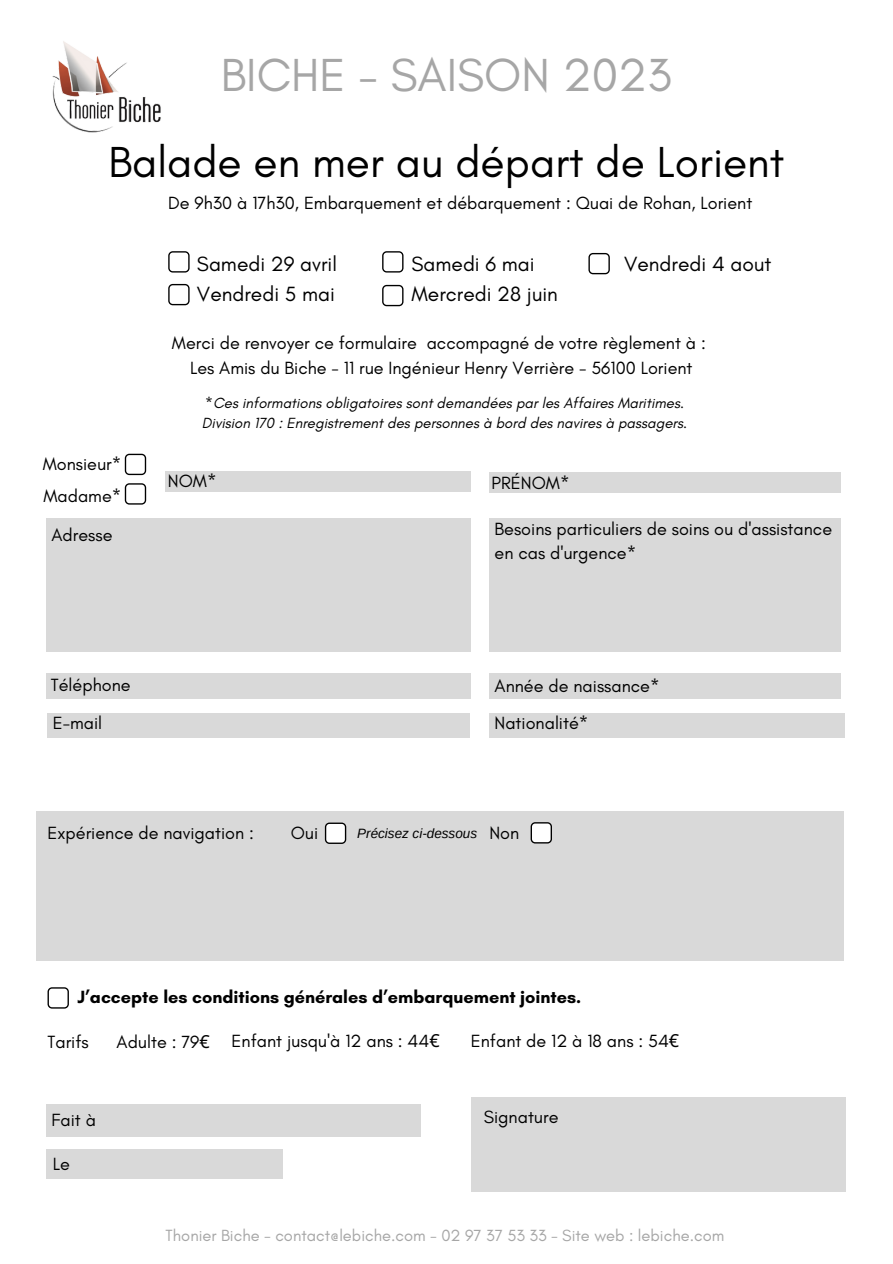
<style>
.page{position:relative;width:893px;height:1264px;background:#fff}
.page>*{position:absolute;margin:0;border:0;box-sizing:border-box;transform-origin:0 0}
.t1{font:47.25px "Glacial Indifference";color:#a6a6a6}
.t2{font:44.25px "Glacial Indifference";color:#000}
.t3{font:21px/29.2px "Glacial Indifference";color:#000}
.t4{font:18px/24.8px "Glacial Indifference";color:#000}
.t5{font:700 18px "Glacial Indifference";color:#000}
.t6{font:16.5px "Glacial Indifference";color:#a6a6a6}
.t7{font:italic 15px/20.2px "Glacial Indifference";color:#000}
.t8{font:italic 13.5px "Arimo";color:#000}
.s1{font-family:"Glacial Indifference";font-style:normal;font-size:18px}
.s2{font-family:"Noto Sans"}
</style>
<div class="page">
<img style="left:52px;top:41px;width:109px;height:92px">
<svg style="left:125px;top:454px;width:21px;height:21px"></svg>
<svg style="left:125px;top:483px;width:21px;height:21px"></svg>
<div style="left:166px;top:471px;width:305px;height:20px;background:#d9d9d9"></div>
<div style="left:489px;top:471px;width:351px;height:21px;background:#d9d9d9"></div>
<div style="left:46px;top:518px;width:425px;height:134px;background:#d9d9d9"></div>
<div style="left:46px;top:674px;width:425px;height:25px;background:#d9d9d9"></div>
<div style="left:48px;top:713px;width:422px;height:24px;background:#d9d9d9"></div>
<div style="left:489px;top:674px;width:351px;height:25px;background:#d9d9d9"></div>
<div style="left:489px;top:713px;width:356px;height:24px;background:#d9d9d9"></div>
<div style="left:489px;top:518px;width:351px;height:134px;background:#d9d9d9"></div>
<div style="left:37px;top:811px;width:807px;height:149px;background:#d9d9d9"></div>
<svg style="left:325px;top:822px;width:21px;height:22px"></svg>
<svg style="left:530px;top:822px;width:22px;height:21px"></svg>
<svg style="left:48px;top:987px;width:21px;height:21px"></svg>
<div style="left:46px;top:1103px;width:375px;height:33px;background:#d9d9d9"></div>
<div style="left:46px;top:1149px;width:237px;height:29px;background:#d9d9d9"></div>
<div style="left:471px;top:1097px;width:374px;height:94px;background:#d9d9d9"></div>
<svg style="left:168px;top:284px;width:21px;height:21px"></svg>
<svg style="left:382px;top:285px;width:21px;height:21px"></svg>
<svg style="left:382px;top:251px;width:21px;height:21px"></svg>
<svg style="left:168px;top:251px;width:21px;height:21px"></svg>
<svg style="left:588px;top:253px;width:21px;height:21px"></svg>
<h1 class="t1" style="left:221px;top:46px;width:452px">BICHE - SAISON 2023</h1>
<h2 class="t2" style="left:108px;top:135px;width:677px">Balade en mer au départ de Lorient</h2>
<p class="t4" style="left:168px;top:190px;width:585px">De 9h30 à 17h30, Embarquement et débarquement : Quai de Rohan, Lorient</p>
<p class="t4" style="left:43px;top:447px;width:80px;line-height:32.4px">Monsieur*<br>Madame*</p>
<p class="t4" style="left:52px;top:522px;width:63px">Adresse</p>
<p class="t3" style="left:411px;top:249px;width:148px">Samedi 6 mai<br>Mercredi 28 juin</p>
<p class="t3" style="left:624px;top:249px;width:149px">Vendredi 4 aout</p>
<p class="t3" style="left:197px;top:249px;width:141px">Samedi 29 avril<br>Vendredi 5 mai</p>
<p class="t4" style="left:172px;top:331px;width:535px;text-align:center">Merci de renvoyer ce formulaire accompagné de votre règlement à :<br>Les Amis du Biche - 11 rue Ingénieur Henry Verrière - 56100 Lorient</p>
<p class="t7" style="left:202px;top:392px;width:487px">*Ces informations obligatoires sont demandées par les Affaires Maritimes.<br>Division 170 : Enregistrement des personnes à bord des navires à passagers.</p>
<p class="t4" style="left:168px;top:468px;width:50px">NOM*</p>
<p class="t4" style="left:491px;top:470px;width:79px">PRÉNOM*</p>
<p class="t4" style="left:494px;top:516px;width:339px">Besoins particuliers de soins ou d'assistance en cas d'urgence*</p>
<p class="t4" style="left:51px;top:665px;width:81px;line-height:38.7px">Téléphone<br>E-mail</p>
<p class="t4" style="left:494px;top:673px;width:166px">Année de naissance*</p>
<p class="t4" style="left:494px;top:710px;width:95px">Nationalité*</p>
<p class="t4" style="left:48px;top:820px;width:208px">Expérience de navigation :</p>
<p class="t4" style="left:291px;top:820px;width:29px">Oui</p>
<p class="t8" style="left:357px;top:825px;width:164px">Précisez ci-dessous <span class="s1">Non</span></p>
<p class="t5" style="left:77px;top:986px;width:505px">J’accepte les conditions générales d’embarquement jointes.</p>
<p class="t4" style="left:48px;top:1029px;width:43px">Tarifs</p>
<p class="t4" style="left:117px;top:1029px;width:95px">Adulte : 79<span class="s2">€</span></p>
<p class="t4" style="left:231px;top:1028px;width:209px">Enfant jusqu'à 12 ans : 44<span class="s2">€</span></p>
<p class="t4" style="left:471px;top:1028px;width:210px">Enfant de 12 à 18 ans : 54<span class="s2">€</span></p>
<p class="t4" style="left:52px;top:1107px;width:46px">Fait à</p>
<p class="t4" style="left:53px;top:1151px;width:19px">Le</p>
<p class="t4" style="left:483px;top:1104px;width:76px">Signature</p>
<p class="t6" style="left:166px;top:1225px;width:560px">Thonier Biche - contact@lebiche.com - 02 97 37 53 33 - Site web : lebiche.com</p>
</div>
